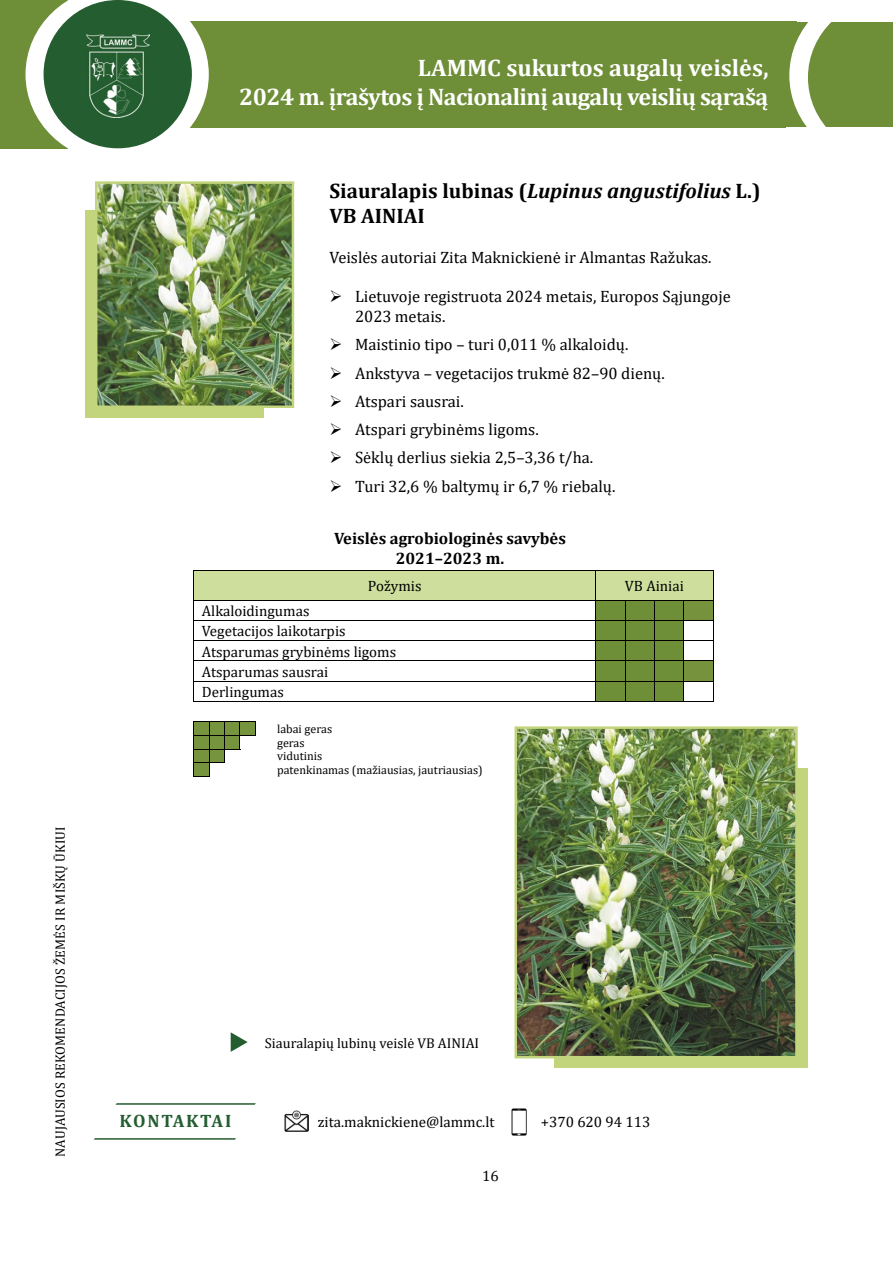
<style>
.page{position:relative;width:893px;height:1263px;background:#fff}
.page>*{position:absolute;margin:0;border:0;box-sizing:border-box;transform-origin:0 0}
.t1{font:700 24px/28.8px "Cambria";letter-spacing:-.025em;color:#fff;text-align:right}
.t2{font:700 21px/25.2px "Cambria";color:#000}
.t3{font:700 18px "Cambria";letter-spacing:.1em;color:#245d30}
.t4{font:16.5px/19.8px "Cambria";color:#000}
.t5{font:700 16.5px/19.8px "Cambria";color:#000;text-align:center}
.t6{font:15px/20.2px "Cambria";color:#000}
.t7{font:14.25px "Cambria";color:#000}
.t8{font:13.5px "Cambria";letter-spacing:.01em;color:#000}
.t9{font:12px/13.6px "Cambria";color:#000}
.s1{font-style:italic}
</style>
<div class="page">
<div style="left:0;top:0;width:67px;height:149px;background:#6e8e37"></div>
<div style="left:189px;top:21px;width:703px;height:107px;background:#6e8e37"></div>
<svg style="left:26px;top:0;width:183px;height:149px"></svg>
<div style="left:44px;top:0;width:148px;height:148px;background:#245d30;border-radius:50%"></div>
<img style="left:86px;top:35px;width:63px;height:82px">
<svg style="left:789px;top:21px;width:104px;height:107px"></svg>
<svg style="left:93px;top:1103px;width:163px;height:37px"></svg>
<div style="left:554px;top:768px;width:254px;height:299px;background:#c3d57c"></div>
<img style="left:514px;top:726px;width:284px;height:332px">
<img style="left:285px;top:1111px;width:24px;height:21px">
<img style="left:511px;top:1108px;width:16px;height:27px">
<svg style="left:231px;top:1032px;width:17px;height:20px"></svg>
<div style="left:85px;top:210px;width:179px;height:208px;background:#c3d57c"></div>
<img style="left:95px;top:181px;width:199px;height:227px">
<svg style="left:193px;top:570px;width:521px;height:132px"></svg>
<svg style="left:193px;top:721px;width:63px;height:56px"></svg>
<p class="t8" style="left:52px;top:1157px;width:332px;rotate:-90deg">NAUJAUSIOS REKOMENDACIJOS ŽEMĖS IR MIŠKŲ ŪKIUI</p>
<h1 class="t1" style="left:239px;top:53px;width:531px">LAMMC sukurtos augalų veislės,<br>2024 m. įrašytos į Nacionalinį augalų veislių sąrašą</h1>
<p class="t2" style="left:329px;top:177px;width:433px">Siauralapis lubinas (<span class="s1">Lupinus angustifolius</span> L.)<br>VB AINIAI</p>
<p class="t4" style="left:329px;top:247px;width:383px">Veislės autoriai Zita Maknickienė ir Almantas Ražukas.</p>
<p class="t4" style="left:355px;top:286px;width:377px;text-indent:-26px">➢ Lietuvoje registruota 2024 metais, Europos Sąjungoje<br>2023 metais.</p>
<p class="t4" style="left:329px;top:335px;width:300px">➢ Maistinio tipo – turi 0,011 % alkaloidų.</p>
<p class="t4" style="left:329px;top:363px;width:337px">➢ Ankstyva – vegetacijos trukmė 82–90 dienų.</p>
<p class="t4" style="left:329px;top:391px;width:136px">➢ Atspari sausrai.</p>
<p class="t4" style="left:329px;top:420px;width:211px">➢ Atspari grybinėms ligoms.</p>
<p class="t4" style="left:329px;top:448px;width:265px">➢ Sėklų derlius siekia 2,5–3,36 t/ha.</p>
<p class="t4" style="left:329px;top:476px;width:287px">➢ Turi 32,6 % baltymų ir 6,7 % riebalų.</p>
<p class="t5" style="left:334px;top:528px;width:233px">Veislės agrobiologinės savybės<br>2021–2023 m.</p>
<p class="t6" style="left:368px;top:576px;width:55px">Požymis</p>
<p class="t6" style="left:625px;top:576px;width:61px">VB Ainiai</p>
<p class="t6" style="left:202px;top:601px;width:196px">Alkaloidingumas<br>Vegetacijos laikotarpis<br>Atsparumas grybinėms ligoms<br>Atsparumas sausrai<br>Derlingumas</p>
<p class="t9" style="left:277px;top:722px;width:207px">labai geras<br>geras<br>vidutinis<br>patenkinamas (mažiausias, jautriausias)</p>
<p class="t3" style="left:120px;top:1108px;width:113px">KONTAKTAI</p>
<p class="t7" style="left:265px;top:1035px;width:216px">Siauralapių lubinų veislė VB AINIAI</p>
<p class="t6" style="left:318px;top:1111px;width:178px">zita.maknickiene@lammc.lt</p>
<p class="t6" style="left:541px;top:1111px;width:111px">+370 620 94 113</p>
<p class="t6" style="left:482px;top:1165px;width:18px">16</p>
</div>
